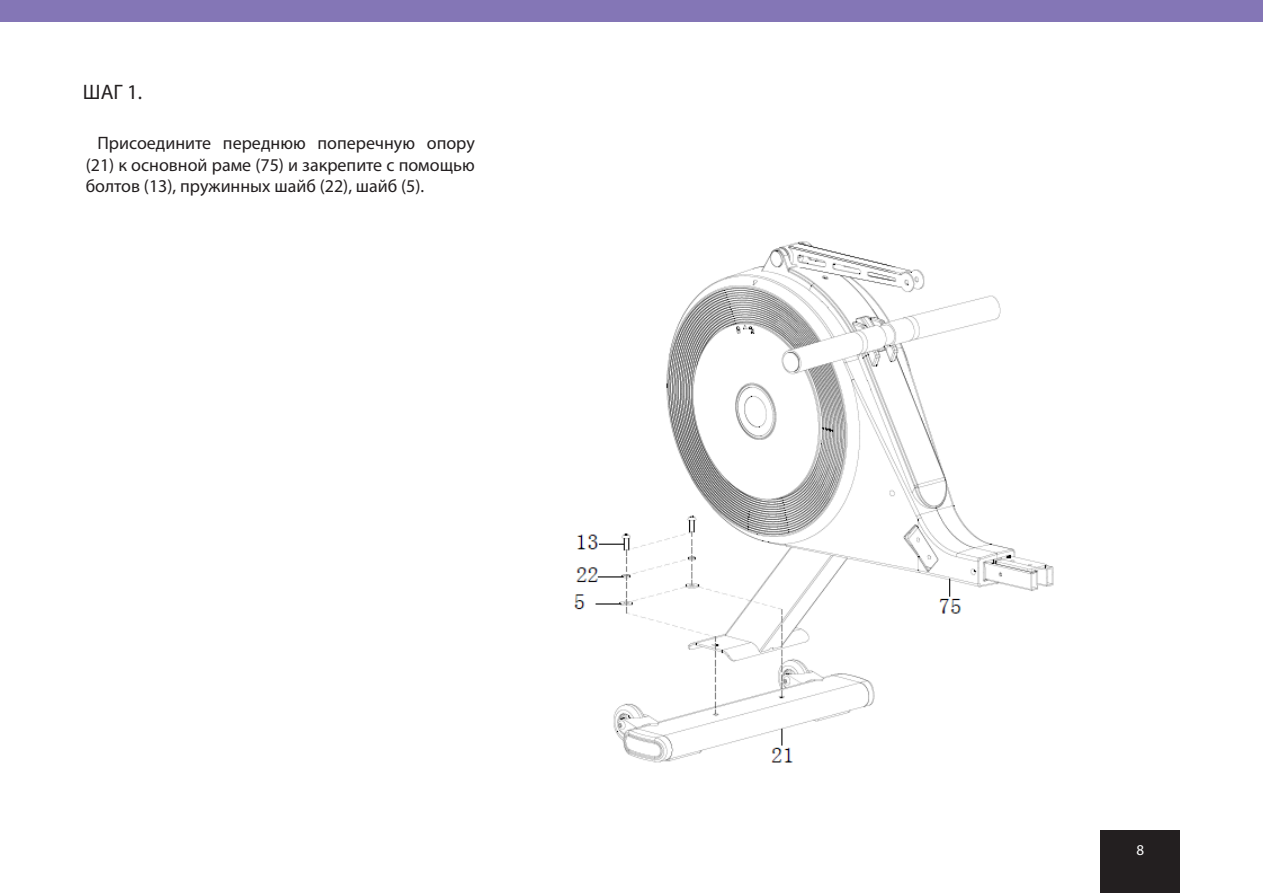
<style>
.page{position:relative;width:1263px;height:893px;background:#fff}
.page>*{position:absolute;margin:0;border:0;box-sizing:border-box;transform-origin:0 0}
.РАЗДЕЛ{font:21px "Myriad Pro";color:#231f20}
.Обычный_текст__с_отс{font:18px/21.6px "Myriad Pro";color:#231f20;text-align:justify}
.t1{font:15px "Myriad Pro";color:#fff}
</style>
<div class="page">
<div style="left:0;top:0;width:1263px;height:21px;background:#8476b6"></div>
<div style="left:1101px;top:831px;width:79px;height:62px;background:#231f20"></div>
<img style="left:574px;top:241px;width:480px;height:522px">
<p class="РАЗДЕЛ" style="left:83px;top:79px;width:61px">ШАГ 1.</p>
<p class="Обычный_текст__с_отс" style="left:86px;top:132px;width:391px;text-indent:12px">Присоедините переднюю поперечную опору (21) к основной раме (75) и закрепите с помощью болтов (13), пружинных шайб (22), шайб (5).</p>
<p class="t1" style="left:1136px;top:841px;width:9px">8</p>
</div>
